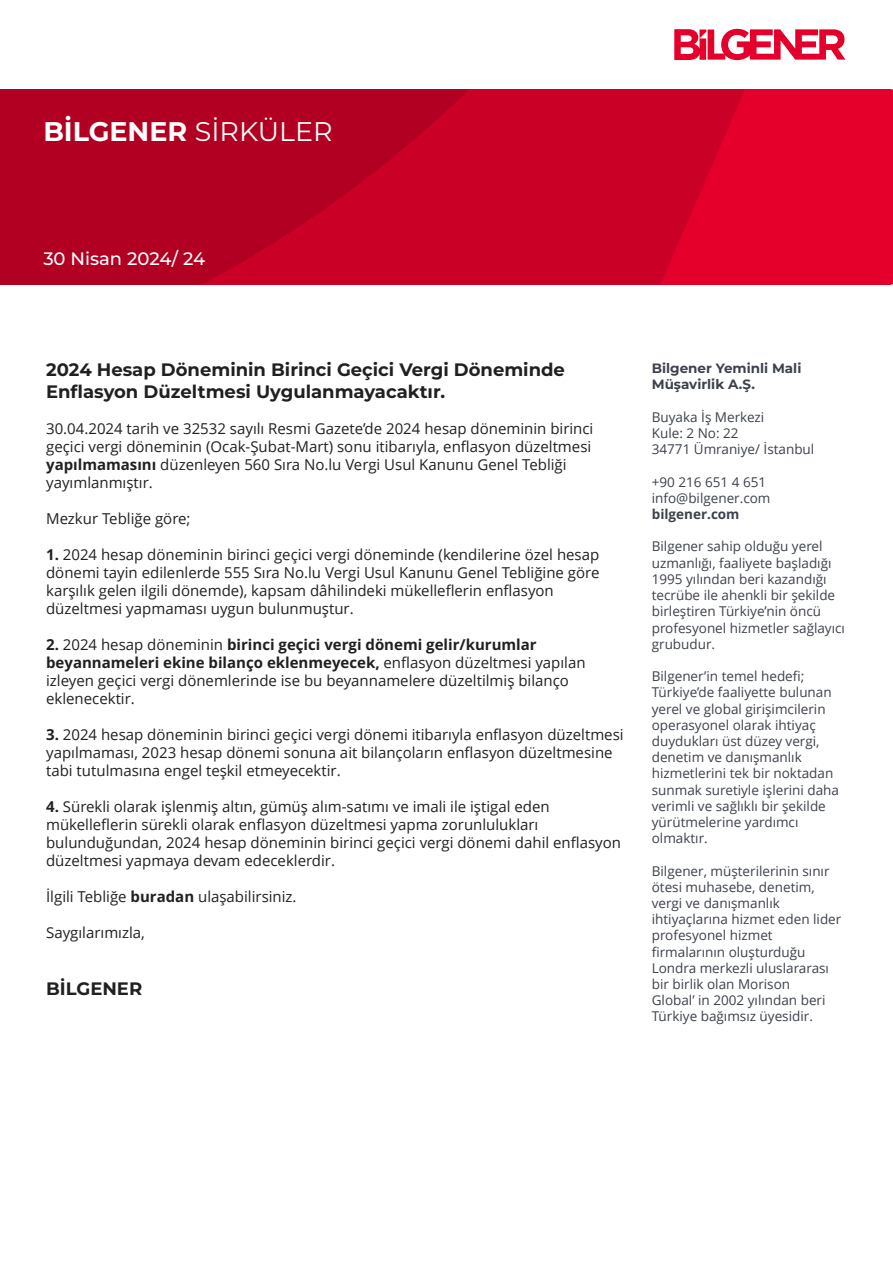
<style>
.page{position:relative;width:893px;height:1263px;background:#fff}
.page>*{position:absolute;margin:0;border:0;box-sizing:border-box;transform-origin:0 0}
.t1{font:700 27px "Montserrat";color:#fff}
.t2{font:700 25.2px "Open Sans";color:#000;scale:.29 1}
.t3{font:700 18px/21.6px "Montserrat";color:#221f20}
.t4{font:18px "Myriad Pro";color:#000}
.t5{font:500 18px "Montserrat";color:#fff}
.t6{font:15px/18px "Open Sans";color:#221f20}
.t7{font:13.5px/16.2px "Open Sans";color:#3c414b}
.t8{font:700 13.5px/16.2px "Montserrat";color:#3c414b}
.t9{font:700 13.5px "Open Sans";color:#3c414b}
.s1{font-weight:400}
.s2{font-weight:700}
</style>
<div class="page">
<div style="left:865px;top:89px;width:28px;height:195px;background:#e4002b"></div>
<svg style="left:0;top:89px;width:865px;height:195px;background:#c50024"></svg>
<svg style="left:674px;top:29px;width:171px;height:31px"></svg>
<h1 class="t1" style="left:43px;top:113px;width:291px">BİLGENER <span class="s1">SİRKÜLER</span></h1>
<p class="t5" style="left:43px;top:247px;width:163px">30 Nisan 2024/ 24</p>
<p class="t3" style="left:46px;top:358px;width:520px">2024 Hesap Döneminin Birinci Geçici Vergi Döneminde<br>Enflasyon Düzeltmesi Uygulanmayacaktır.</p>
<p class="t6" style="left:46px;top:419px;width:549px">30.04.2024 tarih ve 32532 sayılı Resmi Gazete’de 2024 hesap döneminin birinci geçici vergi döneminin (Ocak-Şubat-Mart) sonu itibarıyla, enflasyon düzeltmesi <span class="s2">yapılmamasını</span> düzenleyen 560 Sıra No.lu Vergi Usul Kanunu Genel Tebliği yayımlanmıştır.</p>
<p class="t6" style="left:46px;top:509px;width:146px">Mezkur Tebliğe göre;</p>
<p class="t6" style="left:46px;top:545px;width:555px"><span class="s2">1.</span> 2024 hesap döneminin birinci geçici vergi döneminde (kendilerine özel hesap dönemi tayin edilenlerde 555 Sıra No.lu Vergi Usul Kanunu Genel Tebliğine göre karşılık gelen ilgili dönemde), kapsam dâhilindeki mükelleflerin enflasyon düzeltmesi yapmaması uygun bulunmuştur.</p>
<p class="t6" style="left:46px;top:635px;width:541px"><span class="s2">2.</span> 2024 hesap döneminin <span class="s2">birinci geçici vergi dönemi gelir/kurumlar beyannameleri ekine bilanço eklenmeyecek,</span> enflasyon düzeltmesi yapılan izleyen geçici vergi dönemlerinde ise bu beyannamelere düzeltilmiş bilanço eklenecektir.</p>
<p class="t6" style="left:46px;top:725px;width:579px"><span class="s2">3.</span> 2024 hesap döneminin birinci geçici vergi dönemi itibarıyla enflasyon düzeltmesi yapılmaması, 2023 hesap dönemi sonuna ait bilançoların enflasyon düzeltmesine tabi tutulmasına engel teşkil etmeyecektir.</p>
<p class="t6" style="left:46px;top:797px;width:576px"><span class="s2">4.</span> Sürekli olarak işlenmiş altın, gümüş alım-satımı ve imali ile iştigal eden mükelleflerin sürekli olarak enflasyon düzeltmesi yapma zorunlulukları bulunduğundan, 2024 hesap döneminin birinci geçici vergi dönemi dahil enflasyon düzeltmesi yapmaya devam edeceklerdir.</p>
<p class="t6" style="left:46px;top:887px;width:252px">İlgili Tebliğe <span class="s2">buradan</span> ulaşabilirsiniz.</p>
<p class="t6" style="left:46px;top:923px;width:100px">Saygılarımızla,</p>
<p class="t3" style="left:46px;top:978px;width:98px">BİLGENER</p>
<h2 class="t2" style="left:80px;top:875px;width:823px">https://www.resmigazete.gov.tr/eskiler/2024/04/20240430-14.htm</h2>
<p class="t8" style="left:652px;top:360px;width:151px">Bilgener Yeminli Mali<br>Müşavirlik A.Ş.</p>
<p class="t7" style="left:652px;top:408px;width:164px">Buyaka İş Merkezi<br>Kule: 2 No: 22<br>34771 Ümraniye/ İstanbul</p>
<p class="t7" style="left:652px;top:473px;width:120px">+90 216 651 4 651 info@bilgener.com</p>
<p class="t9" style="left:652px;top:505px;width:89px">bilgener.com</p>
<p class="t7" style="left:652px;top:538px;width:195px">Bilgener sahip olduğu yerel uzmanlığı, faaliyete başladığı<br>1995 yılından beri kazandığı tecrübe ile ahenkli bir şekilde birleştiren Türkiye’nin öncü profesyonel hizmetler sağlayıcı grubudur.</p>
<p class="t7" style="left:652px;top:668px;width:189px">Bilgener’in temel hedefi;<br>Türkiye’de faaliyette bulunan yerel ve global girişimcilerin operasyonel olarak ihtiyaç duydukları üst düzey vergi, denetim ve danışmanlık hizmetlerini tek bir noktadan sunmak suretiyle işlerini daha verimli ve sağlıklı bir şekilde yürütmelerine yardımcı olmaktır.</p>
<p class="t7" style="left:652px;top:862px;width:191px">Bilgener, müşterilerinin sınır ötesi muhasebe, denetim, vergi ve danışmanlık ihtiyaçlarına hizmet eden lider profesyonel hizmet firmalarının oluşturduğu<br>Londra merkezli uluslararası bir birlik olan Morison<br>Global’ in 2002 yılından beri<br>Türkiye bağımsız üyesidir.</p>
<p class="t4" style="left:641px;top:503px;width:143px">www.bilgener.com</p>
</div>
